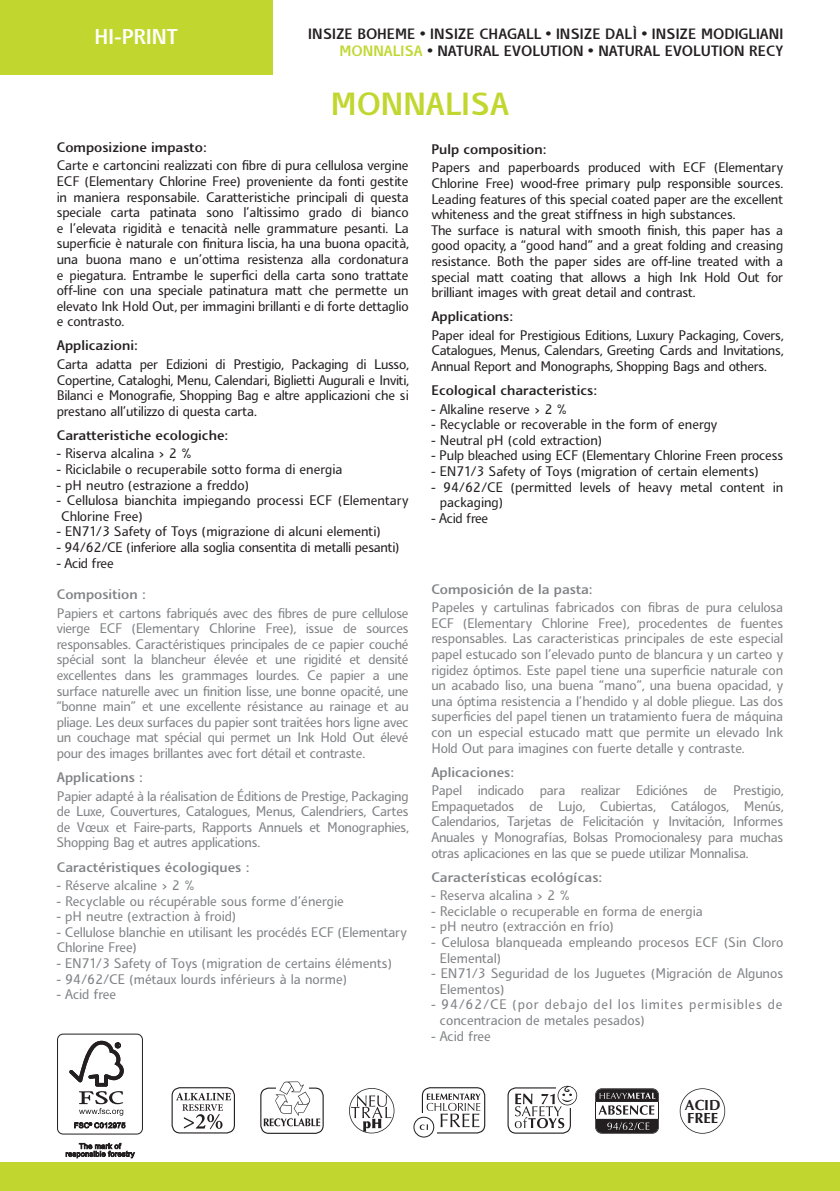
<style>
.page{position:relative;width:840px;height:1191px;background:#fff}
.page>*{position:absolute;margin:0;border:0;box-sizing:border-box;transform-origin:0 0}
.t1{font:700 30px "Cordenons";color:#c1d72f}
.t2{font:700 20px "Cordenons";color:#fff}
.t3{font:700 14.8px/13px "Optima";color:#231f20}
.t4{font:700 14px/16.8px "Cordenons";color:#231f20;text-align:right}
.t5{font:13px/15.6px "Cordenons";color:#808285;text-align:justify}
.t6{font:13px/15.6px "Cordenons";letter-spacing:-.01em;color:#231f20;text-align:justify}
.t7{font:700 13px "Cordenons";color:#231f20}
.t8{font:700 13px "Cordenons";color:#808285}
.t9{font:13px/15.6px "Cordenons";letter-spacing:.06em;color:#808285}
.s1{font-weight:400}
.s2{color:#c1d72f}
</style>
<div class="page">
<div style="left:0;top:1162px;width:839px;height:29px;background:#c1d72f"></div>
<div style="left:0;top:0;width:272px;height:74px;background:#c1d72f"></div>
<div style="left:57px;top:1033px;width:86px;height:101px;border:1px solid #231f20;border-radius:6px"></div>
<svg style="left:69px;top:1040px;width:55px;height:75px"></svg>
<svg style="left:74px;top:1122px;width:51px;height:6px"></svg>
<svg style="left:66px;top:1143px;width:69px;height:15px"></svg>
<svg style="left:349px;top:1088px;width:45px;height:45px"></svg>
<svg style="left:595px;top:1088px;width:63px;height:45px"></svg>
<div style="left:260px;top:1087px;width:63px;height:46px;border:1px solid #231f20;border-radius:8px"></div>
<svg style="left:263px;top:1081px;width:57px;height:45px"></svg>
<div style="left:171px;top:1087px;width:64px;height:46px;border:1px solid #231f20;border-radius:8px"></div>
<svg style="left:176px;top:1092px;width:55px;height:37px"></svg>
<div style="left:421px;top:1087px;width:64px;height:46px;border:1px solid #231f20;border-radius:8px"></div>
<div style="left:419px;top:1113px;width:17px;height:21px;background:#fff"></div>
<div style="left:413px;top:1116px;width:21px;height:21px;border:1px solid #231f20;border-radius:50%"></div>
<svg style="left:419px;top:1093px;width:61px;height:37px"></svg>
<div style="left:507px;top:1087px;width:63px;height:46px;border:1px solid #231f20;border-radius:8px"></div>
<svg style="left:514px;top:1085px;width:63px;height:43px"></svg>
<svg style="left:679px;top:1088px;width:45px;height:45px"></svg>
<h2 class="t2" style="left:95px;top:24px;width:85px">HI-PRINT</h2>
<p class="t4" style="left:308px;top:26px;width:476px">INSIZE BOHEME <span class="s1">•</span> INSIZE CHAGALL <span class="s1">•</span> INSIZE DALÌ <span class="s1">•</span> INSIZE MODIGLIANI<br><span class="s2">MONNALISA</span> <span class="s1">•</span> NATURAL EVOLUTION <span class="s1">•</span> NATURAL EVOLUTION RECY</p>
<h1 class="t1" style="left:331px;top:85px;width:179px">MONNALISA</h1>
<p class="t7" style="left:57px;top:139px;width:151px">Composizione impasto:</p>
<p class="t6" style="left:57px;top:158px;width:353px">Carte e cartoncini realizzati con fibre di pura cellulosa vergine ECF (Elementary Chlorine Free) proveniente da fonti gestite in maniera responsabile. Caratteristiche principali di questa speciale carta patinata sono l’altissimo grado di bianco e l’elevata rigidità e tenacità nelle grammature pesanti. La superficie è naturale con finitura liscia, ha una buona opacità, una buona mano e un’ottima resistenza alla cordonatura e piegatura. Entrambe le superfici della carta sono trattate off-line con una speciale patinatura matt che permette un elevato Ink Hold Out, per immagini brillanti e di forte dettaglio e contrasto.</p>
<p class="t7" style="left:57px;top:338px;width:83px">Applicazioni:</p>
<p class="t6" style="left:57px;top:357px;width:353px">Carta adatta per Edizioni di Prestigio, Packaging di Lusso, Copertine, Cataloghi, Menu, Calendari, Biglietti Augurali e Inviti, Bilanci e Monografie, Shopping Bag e altre applicazioni che si prestano all’utilizzo di questa carta.</p>
<p class="t7" style="left:57px;top:427px;width:173px">Caratteristiche ecologiche:</p>
<p class="t6" style="left:57px;top:446px;width:135px">- Riserva alcalina &gt; 2 %</p>
<p class="t6" style="left:57px;top:462px;width:287px">- Riciclabile o recuperabile sotto forma di energia</p>
<p class="t6" style="left:57px;top:477px;width:194px">- pH neutro (estrazione a freddo)</p>
<p class="t6" style="left:61px;top:493px;width:349px;text-indent:-4px">- Cellulosa bianchita impiegando processi ECF (Elementary<br>Chlorine Free)</p>
<p class="t6" style="left:57px;top:524px;width:325px">- EN71/3 Safety of Toys (migrazione di alcuni elementi)</p>
<p class="t6" style="left:57px;top:540px;width:344px">- 94/62/CE (inferiore alla soglia consentita di metalli pesanti)</p>
<p class="t6" style="left:57px;top:556px;width:58px">- Acid free</p>
<p class="t8" style="left:57px;top:586px;width:91px">Composition :</p>
<p class="t5" style="left:57px;top:605px;width:353px">Papiers et cartons fabriqués avec des fibres de pure cellulose vierge ECF (Elementary Chlorine Free), issue de sources responsables. Caractéristiques principales de ce papier couché spécial sont la blancheur élevée et une rigidité et densité excellentes dans les grammages lourdes. Ce papier a une surface naturelle avec un finition lisse, une bonne opacité, une “bonne main” et une excellente résistance au rainage et au pliage. Les deux surfaces du papier sont traitées hors ligne avec un couchage mat spécial qui permet un Ink Hold Out élevé pour des images brillantes avec fort détail et contraste.</p>
<p class="t8" style="left:57px;top:769px;width:88px">Applications :</p>
<p class="t5" style="left:57px;top:788px;width:353px">Papier adapté à la réalisation de Éditions de Prestige, Packaging de Luxe, Couvertures, Catalogues, Menus, Calendriers, Cartes de Vœux et Faire-parts, Rapports Annuels et Monographies, Shopping Bag et autres applications.</p>
<p class="t8" style="left:57px;top:859px;width:194px">Caractéristiques écologiques :</p>
<p class="t5" style="left:57px;top:877px;width:138px">- Réserve alcaline &gt; 2 %</p>
<p class="t5" style="left:57px;top:893px;width:288px">- Recyclable ou récupérable sous forme d’énergie</p>
<p class="t5" style="left:57px;top:909px;width:181px">- pH neutre (extraction à froid)</p>
<p class="t5" style="left:57px;top:924px;width:351px">- Cellulose blanchie en utilisant les procédés ECF (Elementary<br>Chlorine Free)</p>
<p class="t5" style="left:57px;top:955px;width:337px">- EN71/3 Safety of Toys (migration de certains éléments)</p>
<p class="t5" style="left:57px;top:971px;width:292px">- 94/62/CE (métaux lourds inférieurs à la norme)</p>
<p class="t5" style="left:57px;top:987px;width:61px">- Acid free</p>
<p class="t7" style="left:431px;top:141px;width:117px">Pulp composition:</p>
<p class="t6" style="left:431px;top:160px;width:353px;text-align:left">Papers and paperboards produced with ECF (Elementary Chlorine Free) wood-free primary pulp responsible sources.<br>Leading features of this special coated paper are the excellent whiteness and the great stiffness in high substances.<br>The surface is natural with smooth finish, this paper has a good opacity, a “good hand” and a great folding and creasing resistance. Both the paper sides are off-line treated with a special matt coating that allows a high Ink Hold Out for brilliant images with great detail and contrast.</p>
<p class="t7" style="left:431px;top:309px;width:83px">Applications:</p>
<p class="t6" style="left:431px;top:327px;width:353px">Paper ideal for Prestigious Editions, Luxury Packaging, Covers, Catalogues, Menus, Calendars, Greeting Cards and Invitations, Annual Report and Monographs, Shopping Bags and others.</p>
<p class="t7" style="left:431px;top:382px;width:167px">Ecological characteristics:</p>
<p class="t6" style="left:431px;top:401px;width:136px">- Alkaline reserve &gt; 2 %</p>
<p class="t6" style="left:431px;top:417px;width:287px">- Recyclable or recoverable in the form of energy</p>
<p class="t6" style="left:431px;top:432px;width:172px">- Neutral pH (cold extraction)</p>
<p class="t6" style="left:431px;top:448px;width:353px">- Pulp bleached using ECF (Elementary Chlorine Freen process</p>
<p class="t6" style="left:431px;top:464px;width:329px">- EN71/3 Safety of Toys (migration of certain elements)</p>
<p class="t6" style="left:439px;top:479px;width:344px;text-indent:-9px">- 94/62/CE (permitted levels of heavy metal content in packaging)</p>
<p class="t6" style="left:431px;top:510px;width:58px">- Acid free</p>
<p class="t8" style="left:431px;top:581px;width:163px">Composición de la pasta:</p>
<p class="t5" style="left:431px;top:600px;width:353px">Papeles y cartulinas fabricados con fibras de pura celulosa ECF (Elementary Chlorine Free), procedentes de fuentes responsables. Las caracteristicas principales de este especial papel estucado son l’elevado punto de blancura y un carteo y rigidez óptimos. Este papel tiene una superficie naturale con un acabado liso, una buena “mano”, una buena opacidad, y una óptima resistencia a l’hendido y al doble pliegue. Las dos superficies del papel tienen un tratamiento fuera de máquina con un especial estucado matt que permite un elevado Ink Hold Out para imagines con fuerte detalle y contraste.</p>
<p class="t8" style="left:431px;top:764px;width:84px">Aplicaciones:</p>
<p class="t5" style="left:431px;top:783px;width:353px">Papel indicado para realizar Ediciónes de Prestigio, Empaquetados de Lujo, Cubiertas, Catálogos, Menús, Calendarios, Tarjetas de Felicitación y Invitación, Informes Anuales y Monografías, Bolsas Promocionalesy para muchas otras aplicaciones en las que se puede utilizar Monnalisa.</p>
<p class="t8" style="left:431px;top:869px;width:172px">Características ecológícas:</p>
<p class="t5" style="left:431px;top:888px;width:139px">- Reserva alcalina &gt; 2 %</p>
<p class="t5" style="left:431px;top:903px;width:272px">- Reciclable o recuperable en forma de energia</p>
<p class="t5" style="left:431px;top:919px;width:184px">- pH neutro (extracción en frío)</p>
<p class="t5" style="left:439px;top:934px;width:344px;text-indent:-9px">- Celulosa blanqueada empleando procesos ECF (Sin Cloro<br>Elemental)</p>
<p class="t5" style="left:439px;top:966px;width:344px;text-indent:-9px">- EN71/3 Seguridad de los Juguetes (Migración de Algunos<br>Elementos)</p>
<p class="t9" style="left:439px;top:997px;width:344px;text-indent:-9px">- 94/62/CE (por debajo del los limites permisibles de concentracion de metales pesados)</p>
<p class="t5" style="left:431px;top:1028px;width:61px">- Acid free</p>
<p class="t3" style="left:684px;top:1098px;width:37px">ACID<br>FREE</p>
</div>
